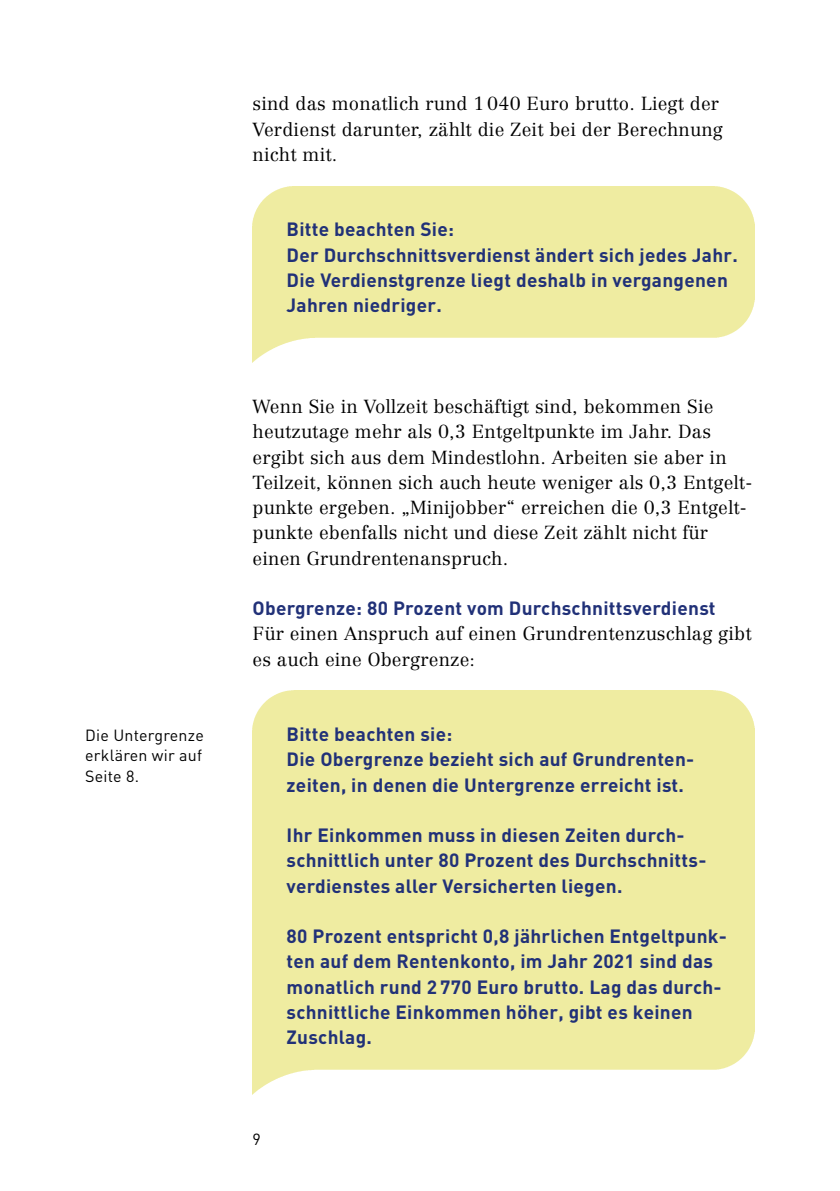
<style>
.page{position:relative;width:840px;height:1191px;background:#fff}
.page>*{position:absolute;margin:0;border:0;box-sizing:border-box;transform-origin:0 0}
.t1{font:700 19px/25.2px "DIN";letter-spacing:.015em;color:#213178}
.t2{font:300 18.6px/25.2px "Centennial";letter-spacing:.01em;color:#000}
.t3{font:16px/20.2px "DIN";letter-spacing:.015em;color:#000;text-align:justify}
</style>
<div class="page">
<p class="t3" style="left:85px;top:725px;width:120px">Die Untergrenze erklären wir auf Seite 8.</p>
<p class="t2" style="left:252px;top:91px;width:471px">sind das monatlich rund 1040 Euro brutto. Liegt der<br>Verdienst darunter, zählt die Zeit bei der Berechnung nicht mit.</p>
<p class="t1" style="left:286px;top:216px;width:452px">Bitte beachten Sie:<br>Der Durchschnittsverdienst ändert sich jedes Jahr.<br>Die Verdienstgrenze liegt deshalb in vergangenen Jahren niedriger.</p>
<p class="t2" style="left:252px;top:394px;width:501px">Wenn Sie in Vollzeit beschäftigt sind, bekommen Sie heutzutage mehr als 0,3 Entgeltpunkte im Jahr. Das ergibt sich aus dem Mindestlohn. Arbeiten sie aber in Teilzeit, können sich auch heute weniger als 0,3 Entgelt&shy;punkte ergeben. „Minijobber“ erreichen die 0,3 Entgelt&shy;punkte ebenfalls nicht und diese Zeit zählt nicht für einen Grundrentenanspruch.</p>
<p class="t1" style="left:252px;top:595px;width:464px">Obergrenze: 80 Prozent vom Durchschnittsverdienst</p>
<p class="t2" style="left:252px;top:621px;width:500px">Für einen Anspruch auf einen Grundrentenzuschlag gibt es auch eine Obergrenze:</p>
<p class="t1" style="left:286px;top:721px;width:409px">Bitte beachten sie:<br>Die Obergrenze bezieht sich auf Grundrenten&shy;zeiten, in denen die Untergrenze erreicht ist.</p>
<p class="t1" style="left:286px;top:822px;width:421px">Ihr Einkommen muss in diesen Zeiten durch&shy;schnittlich unter 80 Prozent des Durchschnitts&shy;verdienstes aller Versicherten liegen.</p>
<p class="t1" style="left:286px;top:923px;width:441px">80 Prozent entspricht 0,8 jährlichen Entgeltpunk&shy;ten auf dem Rentenkonto, im Jahr 2021 sind das monatlich rund 2 770 Euro brutto. Lag das durch&shy;schnittliche Einkommen höher, gibt es keinen Zuschlag.</p>
<p class="t3" style="left:252px;top:1128px;width:10px">9</p>
</div>
